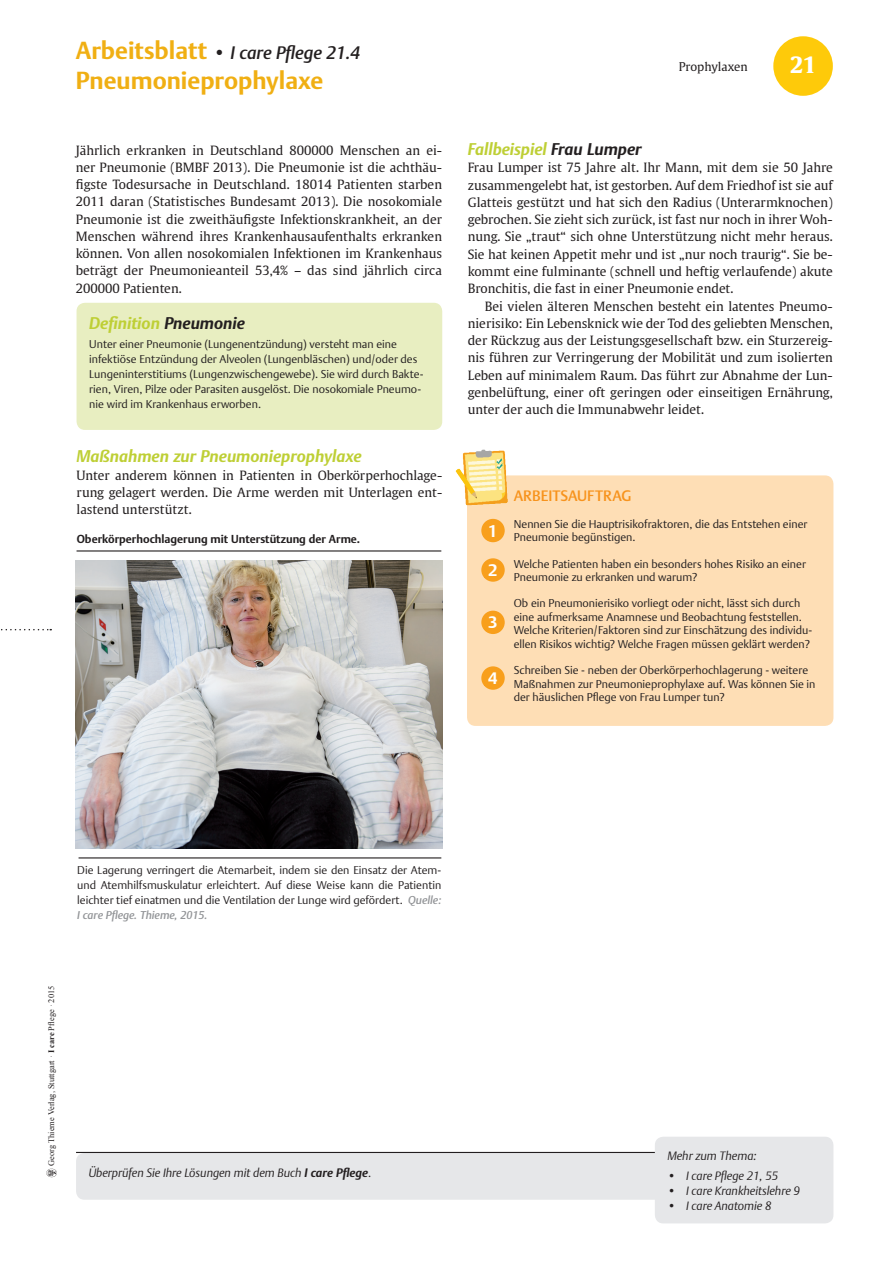
<style>
.page{position:relative;width:893px;height:1263px;background:#fff}
.page>*{position:absolute;margin:0;border:0;box-sizing:border-box;transform-origin:0 0}
.t1{font:700 24px "Thieme Argo 2011";color:#f0af13}
.t2{font:700 22.5px "Thieme Gulliver 2011";color:#fff}
.t3{font:italic 500 18px "Thieme Argo 2011";color:#231f20}
.t4{font:italic 700 16.5px "Thieme Argo 2011";color:#becf35}
.t5{font:700 16.5px "Thieme Argo 2008";color:#fff}
.t6{font:500 15px "Thieme Argo 2011";color:#f7931d}
.t7{font:12.75px/17.2px "Thieme Gulliver 2011";color:#231f20;text-align:justify}
.t8{font:italic 300 12px "Thieme Argo 2011";color:#231f20}
.t9{font:12px "Thieme Gulliver 2011";color:#231f20}
.t10{font:300 11.25px/15px "Thieme Argo 2011";color:#231f20}
.t11{font:700 11.25px "Thieme Argo 2011";color:#231f20}
.t12{font:8.4px "Times New Roman";color:#231f20}
.s1{font-weight:700;font-style:normal;font-size:24px;color:#f0af13}
.s2{color:#231f20}
.s3{font-weight:500;font-style:italic;color:#939598}
.s4{font-weight:700}
.s5{font-style:normal;font-size:11.25px}
</style>
<div class="page">
<img style="left:46px;top:1168px;width:11px;height:10px">
<svg style="left:1px;top:629px;width:50px;height:1px"></svg>
<div style="left:773px;top:36px;width:60px;height:60px;background:#feca0a;border-radius:50%"></div>
<hr style="left:77px;top:550px;width:364px;height:1px;background:#231f20">
<hr style="left:79px;top:857px;width:362px;height:1px;background:#231f20">
<img style="left:76px;top:560px;width:366px;height:288px">
<div style="left:77px;top:303px;width:365px;height:127px;background:#e8eec1;border-radius:9px"></div>
<div style="left:76px;top:1153px;width:757px;height:47px;background:#e6e7e9;border-radius:9px"></div>
<hr style="left:76px;top:1152px;width:757px;height:1px;background:#231f20">
<div style="left:655px;top:1137px;width:178px;height:86px;background:#e6e7e9;border-radius:9px"></div>
<div style="left:467px;top:475px;width:366px;height:251px;background:#fedeb5;border-radius:9px"></div>
<img style="left:455px;top:449px;width:62px;height:57px">
<div style="left:482px;top:520px;width:22px;height:21px;background:#f89f1c;border-radius:50%"></div>
<div style="left:481px;top:519px;width:24px;height:23px;border:2px solid #f89f1c;border-radius:50%"></div>
<div style="left:485px;top:523px;width:16px;height:15px;background:#f89f1c"></div>
<div style="left:482px;top:559px;width:22px;height:22px;background:#f89f1c;border-radius:50%"></div>
<div style="left:481px;top:558px;width:24px;height:24px;border:2px solid #f89f1c;border-radius:50%"></div>
<div style="left:485px;top:563px;width:16px;height:15px;background:#f89f1c"></div>
<div style="left:482px;top:611px;width:22px;height:22px;background:#f89f1c;border-radius:50%"></div>
<div style="left:481px;top:611px;width:24px;height:23px;border:2px solid #f89f1c;border-radius:50%"></div>
<div style="left:485px;top:615px;width:16px;height:15px;background:#f89f1c"></div>
<div style="left:482px;top:667px;width:22px;height:22px;background:#f89f1c;border-radius:50%"></div>
<div style="left:481px;top:666px;width:24px;height:24px;border:2px solid #f89f1c;border-radius:50%"></div>
<div style="left:485px;top:671px;width:16px;height:15px;background:#f89f1c"></div>
<h3 class="t3" style="left:76px;top:41px;width:286px"><span class="s1">Arbeitsblatt</span> • I care Pflege 21.4</h3>
<h1 class="t1" style="left:76px;top:65px;width:249px">Pneumonieprophylaxe</h1>
<p class="t7" style="left:76px;top:141px;width:368px">Jährlich erkranken in Deutschland 800000 Menschen an ei&shy;ner Pneumonie (BMBF 2013). Die Pneumonie ist die achthäu&shy;figste Todesursache in Deutschland. 18014 Patienten starben 2011 daran (Statistisches Bundesamt 2013). Die nosokomiale Pneumonie ist die zweithäufigste Infektionskrankheit, an der Menschen während ihres Krankenhausaufenthalts erkranken können. Von allen nosokomialen Infektionen im Krankenhaus beträgt der Pneumonieanteil 53,4% – das sind jährlich circa 200000 Patienten.</p>
<p class="t4" style="left:89px;top:312px;width:157px">Definition <span class="s2">Pneumonie</span></p>
<p class="t10" style="left:89px;top:336px;width:336px">Unter einer Pneumonie (Lungenentzündung) versteht man eine infektiöse Entzündung der Alveolen (Lungenbläschen) und/oder des Lungeninterstitiums (Lungenzwischengewebe). Sie wird durch Bakte&shy;rien, Viren, Pilze oder Parasiten ausgelöst. Die nosokomiale Pneumo&shy;nie wird im Krankenhaus erworben.</p>
<p class="t4" style="left:77px;top:446px;width:286px">Maßnahmen zur Pneumonieprophylaxe</p>
<p class="t7" style="left:77px;top:466px;width:367px">Unter anderem können in Patienten in Oberkörperhochlage&shy;rung gelagert werden. Die Arme werden mit Unterlagen ent&shy;lastend unterstützt.</p>
<p class="t11" style="left:77px;top:531px;width:285px">Oberkörperhochlagerung mit Unterstützung der Arme.</p>
<p class="t9" style="left:679px;top:57px;width:70px">Prophylaxen</p>
<h2 class="t2" style="left:790px;top:47px;width:28px">21</h2>
<p class="t4" style="left:468px;top:138px;width:175px">Fallbeispiel <span class="s2">Frau Lumper</span></p>
<p class="t7" style="left:468px;top:159px;width:367px">Frau Lumper ist 75 Jahre alt. Ihr Mann, mit dem sie 50 Jahre zusammengelebt hat, ist gestorben. Auf dem Friedhof ist sie auf Glatteis gestützt und hat sich den Radius (Unterarmknochen) gebrochen. Sie zieht sich zurück, ist fast nur noch in ihrer Woh&shy;nung. Sie „traut“ sich ohne Unterstützung nicht mehr heraus.<br>Sie hat keinen Appetit mehr und ist „nur noch traurig“. Sie be&shy;kommt eine fulminante (schnell und heftig verlaufende) akute Bronchitis, die fast in einer Pneumonie endet.</p>
<p class="t7" style="left:468px;top:297px;width:367px;text-indent:17px">Bei vielen älteren Menschen besteht ein latentes Pneumo&shy;nierisiko: Ein Lebensknick wie der Tod des geliebten Menschen, der Rückzug aus der Leistungsgesellschaft bzw. ein Sturzereig&shy;nis führen zur Verringerung der Mobilität und zum isolierten Leben auf minimalem Raum. Das führt zur Abnahme der Lun&shy;genbelüftung, einer oft geringen oder einseitigen Ernährung, unter der auch die Immunabwehr leidet.</p>
<p class="t5" style="left:488px;top:520px;width:11px">1</p>
<p class="t5" style="left:488px;top:559px;width:11px">2</p>
<p class="t5" style="left:488px;top:611px;width:11px">3</p>
<p class="t5" style="left:488px;top:667px;width:11px">4</p>
<p class="t6" style="left:514px;top:486px;width:119px">ARBEITSAUFTRAG</p>
<p class="t10" style="left:514px;top:517px;width:295px;line-height:13.5px">Nennen Sie die Hauptrisikofraktoren, die das Entstehen einer<br>Pneumonie begünstigen.</p>
<p class="t10" style="left:514px;top:556px;width:294px;line-height:13.5px">Welche Patienten haben ein besonders hohes Risiko an einer<br>Pneumonie zu erkranken und warum?</p>
<p class="t10" style="left:514px;top:596px;width:300px;line-height:13.5px">Ob ein Pneumonierisiko vorliegt oder nicht, lässt sich durch eine aufmerksame Anamnese und Beobachtung feststellen.<br>Welche Kriterien/Faktoren sind zur Einschätzung des individu&shy;ellen Risikos wichtig? Welche Fragen müssen geklärt werden?</p>
<p class="t10" style="left:514px;top:663px;width:303px;line-height:13.5px">Schreiben Sie - neben der Oberkörperhochlagerung - weitere<br>Maßnahmen zur Pneumonieprophylaxe auf. Was können Sie in der häuslichen Pflege von Frau Lumper tun?</p>
<p class="t10" style="left:77px;top:862px;width:366px;text-align:justify">Die Lagerung verringert die Atemarbeit, indem sie den Einsatz der Atem&shy;und Atemhilfsmuskulatur erleichtert. Auf diese Weise kann die Patientin leichter tief einatmen und die Ventilation der Lunge wird gefördert. <span class="s3">Quelle:<br>I care Pflege. Thieme, 2015.</span></p>
<p class="t12" style="left:46px;top:1166px;width:182px;rotate:-90deg">Georg Thieme Verlag, Stuttgart · <span class="s4">I care</span> Pflege · 2015</p>
<p class="t8" style="left:89px;top:1164px;width:284px">Überprüfen Sie Ihre Lösungen mit dem Buch <span class="s4">I care Pflege</span><span class="s5">.</span></p>
<p class="t8" style="left:668px;top:1148px;width:91px">Mehr zum Thema:</p>
<p class="t8" style="left:668px;top:1167px;width:112px">• I care Pflege 21, 55</p>
<p class="t8" style="left:668px;top:1182px;width:134px">• I care Krankheitslehre 9</p>
<p class="t8" style="left:668px;top:1197px;width:105px">• I care Anatomie 8</p>
</div>
